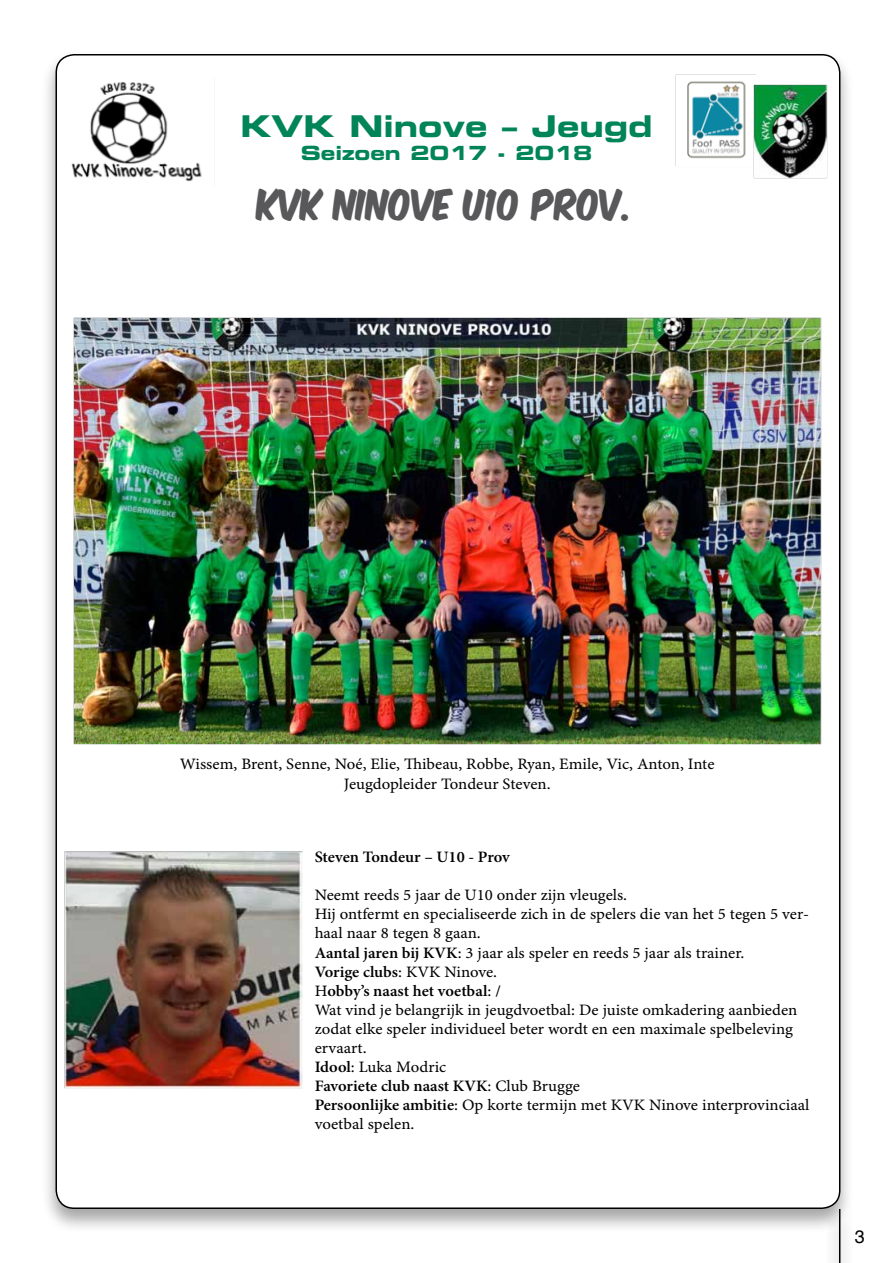
<style>
.page{position:relative;width:893px;height:1263px;background:#fff}
.page>*{position:absolute;margin:0;border:0;box-sizing:border-box;transform-origin:0 0}
.t1{font:36px "Komika Axis";color:#58585a;scale:.89 1}
.t2{font:30px "Eurostile LT Std Bold Ex 2";color:#008458}
.t3{font:19.5px "Eurostile LT Std Bold Ex 2";color:#008458}
.t4{font:18px "Helvetica";color:#000}
.t5{font:15.9px/19px "Minion Pro Capt";color:#000;scale:1.04 1}
.t6{font:600 15.9px/19px "Minion Pro";letter-spacing:-.005em;color:#000;scale:1.04 1}
.s1{font-family:"Minion Pro";font-weight:600}
.s2{font-family:"Minion Pro Capt";font-weight:400}
</style>
<div class="page">
<div style="left:825px;top:1207px;width:29px;height:56px;background:#f5f5f5"></div>
<hr style="left:839px;top:1209px;width:1px;height:54px;background:#000">
<div style="left:41px;top:50px;width:813px;height:1183px;background:#000;opacity:.35"></div>
<div style="left:56px;top:55px;width:784px;height:1153px;background:#fff;border-radius:18px"></div>
<img style="left:71px;top:82px;width:131px;height:99px">
<img style="left:675px;top:74px;width:81px;height:92px">
<img style="left:753px;top:84px;width:74px;height:94px">
<img style="left:73px;top:317px;width:748px;height:428px">
<img style="left:64px;top:851px;width:239px;height:237px">
<h2 class="t2" style="left:241px;top:105px;width:414px">KVK Ninove – Jeugd</h2>
<p class="t3" style="left:301px;top:139px;width:293px">Seizoen 2017 - 2018</p>
<h1 class="t1" style="left:258px;top:186px;width:423px">KVK NINOVE U10 PROV.</h1>
<p class="t5" style="left:180px;top:755px;width:516px;text-align:center">Wissem, Brent, Senne, Noé, Elie, Thibeau, Robbe, Ryan, Emile, Vic, Anton, Inte<br>Jeugdopleider Tondeur Steven.</p>
<p class="t6" style="left:315px;top:848px;width:189px">Steven Tondeur – U10 - Prov</p>
<p class="t5" style="left:315px;top:886px;width:477px">Neemt reeds 5 jaar de U10 onder zijn vleugels.<br>Hij ontfermt en specialiseerde zich in de spelers die van het 5 tegen 5 ver&shy;haal naar 8 tegen 8 gaan.<br><span class="s1">Aantal jaren bij KVK</span>: 3 jaar als speler en reeds 5 jaar als trainer.</p>
<p class="t6" style="left:315px;top:963px;width:181px">Vorige clubs<span class="s2">: KVK Ninove.<br>H</span>obby’s naast het voetbal<span class="s2">: /</span></p>
<p class="t5" style="left:315px;top:1001px;width:466px">Wat vind je belangrijk in jeugdvoetbal: De juiste omkadering aanbieden zodat elke speler individueel beter wordt en een maximale spelbeleving ervaart.<br><span class="s1">Idool</span>: Luka Modric</p>
<p class="t6" style="left:315px;top:1077px;width:257px">Favoriete club naast KVK<span class="s2">: Club Brugge</span></p>
<p class="t5" style="left:315px;top:1096px;width:477px"><span class="s1">Persoonlijke ambitie</span>: Op korte termijn met KVK Ninove interprovinciaal voetbal spelen.</p>
<p class="t4" style="left:855px;top:1224px;width:12px">3</p>
</div>
